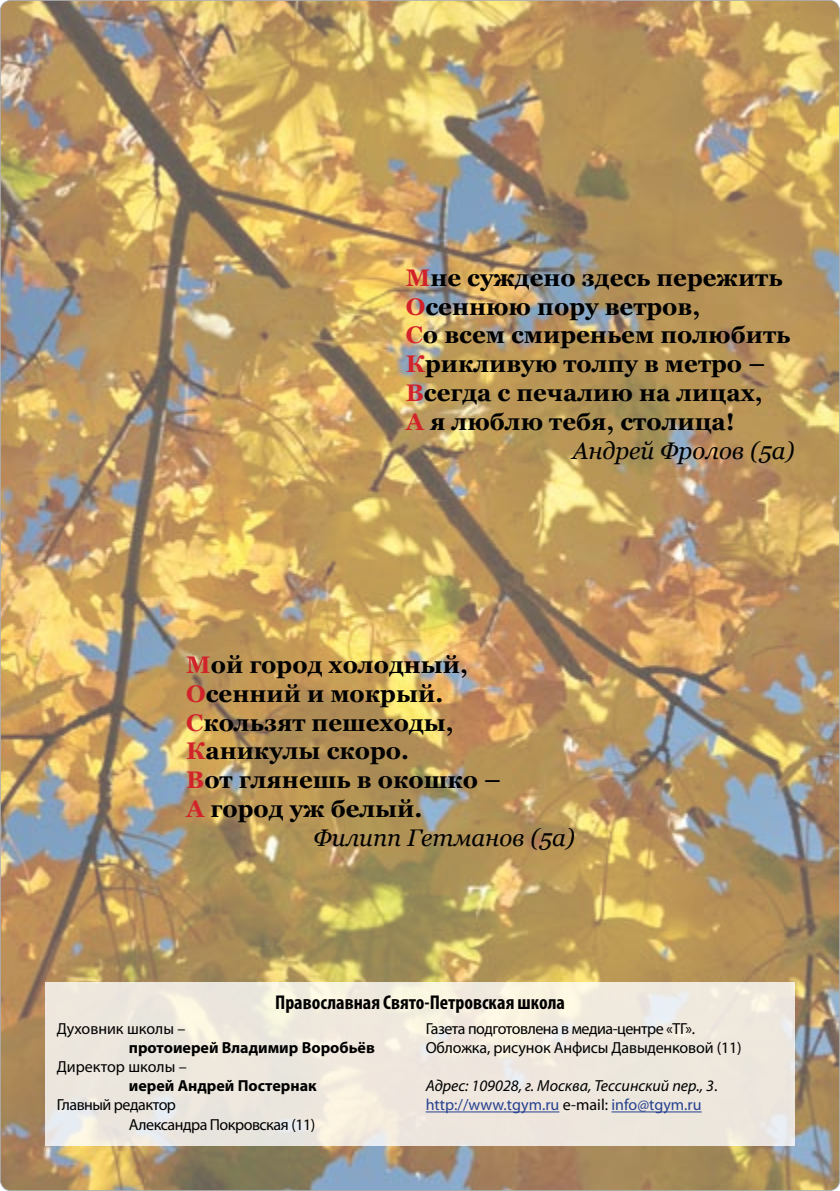
<style>
.page{position:relative;width:840px;height:1191px;background:#fff}
.page>*{position:absolute;margin:0;border:0;box-sizing:border-box;transform-origin:0 0}
.t1{font:700 24px "Georgia";color:#000}
.t2{font:italic 24px "Georgia";color:#000}
.t3{font:700 condensed 20px "Myriad Pro";color:#000}
.t4{font:16px/19.2px "Myriad Pro";letter-spacing:-.025em;color:#000}
.t5{font:italic 16px/19.2px "Myriad Pro";color:#000}
.t6{font:700 16px "Myriad Pro";color:#000}
.t7{font:16px "Myriad Pro";color:#000}
.s1{color:#d2232a}
.s2{font-style:normal}
.s3{font-style:normal;color:#25408f}
</style>
<div class="page">
<img style="left:0;top:0;width:839px;height:1190px">
<svg style="left:45px;top:982px;width:749px;height:163px;background:#eee9de"></svg>
<hr style="left:425px;top:1111px;width:134px;height:1px;background:#25408f">
<hr style="left:611px;top:1111px;width:90px;height:1px;background:#25408f">
<p class="t1" style="left:405px;top:262px;width:378px"><span class="s1">М</span>не суждено здесь пережить</p>
<p class="t1" style="left:405px;top:291px;width:296px"><span class="s1">О</span>сеннюю пору ветров,</p>
<p class="t1" style="left:405px;top:320px;width:386px"><span class="s1">С</span>о всем смиреньем полюбить</p>
<p class="t1" style="left:405px;top:348px;width:361px"><span class="s1">К</span>рикливую толпу в метро –</p>
<p class="t1" style="left:405px;top:377px;width:358px"><span class="s1">В</span>сегда с печалию на лицах,</p>
<p class="t1" style="left:405px;top:406px;width:330px"><span class="s1">А</span> я люблю тебя, столица!</p>
<p class="t2" style="left:572px;top:435px;width:223px">Андрей Фролов (5а)</p>
<p class="t1" style="left:186px;top:649px;width:283px"><span class="s1">М</span>ой город холодный,</p>
<p class="t1" style="left:186px;top:678px;width:258px"><span class="s1">О</span>сенний и мокрый.</p>
<p class="t1" style="left:186px;top:707px;width:269px"><span class="s1">С</span>кользят пешеходы,</p>
<p class="t1" style="left:186px;top:735px;width:224px"><span class="s1">К</span>аникулы скоро.</p>
<p class="t1" style="left:186px;top:764px;width:316px"><span class="s1">В</span>от глянешь в окошко –</p>
<p class="t1" style="left:186px;top:793px;width:237px"><span class="s1">А</span> город уж белый.</p>
<p class="t2" style="left:313px;top:822px;width:263px">Филипп Гетманов (5а)</p>
<p class="t3" style="left:275px;top:989px;width:291px">Православная Свято-Петровская школа</p>
<p class="t7" style="left:57px;top:1018px;width:130px">Духовник школы –</p>
<p class="t6" style="left:129px;top:1037px;width:247px">протоиерей Владимир Воробьёв</p>
<p class="t7" style="left:57px;top:1056px;width:131px">Директор школы –</p>
<p class="t6" style="left:129px;top:1075px;width:189px">иерей Андрей Постернак</p>
<p class="t4" style="left:129px;top:1095px;width:188px;text-indent:-72px">Главный редактор<br>Александра Покровская (11)</p>
<p class="t4" style="left:425px;top:1018px;width:317px">Газета подготовлена в медиа-центре «ТГ».<br>Обложка, рисунок Анфисы Давыденковой (11)</p>
<p class="t5" style="left:425px;top:1076px;width:293px">Адрес: 109028, г. Москва, Тессинский пер., 3<span class="s2">. </span><span class="s3">http://www.tgym.ru</span> <span class="s2">e-mail:</span> <span class="s3">info@tgym.ru</span></p>
</div>
